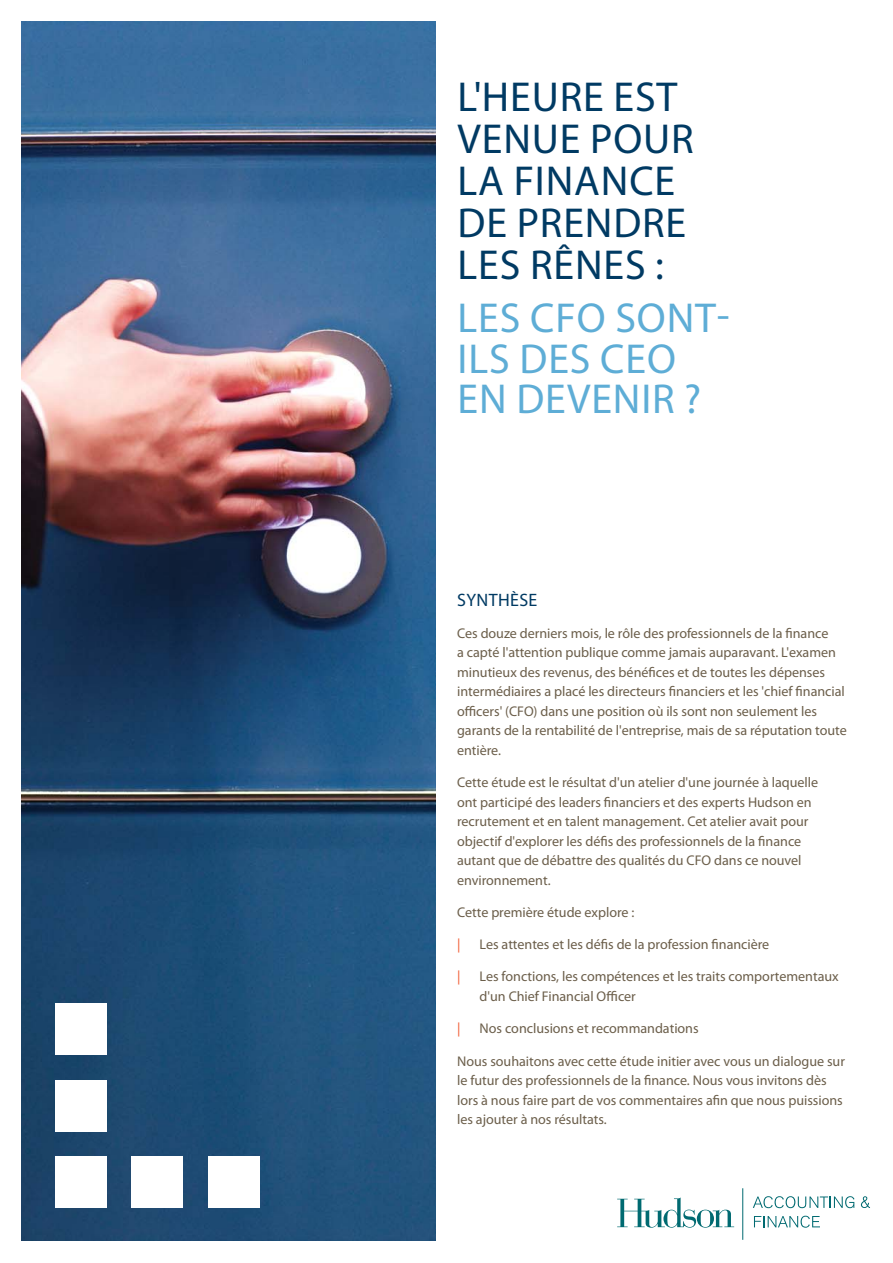
<style>
.page{position:relative;width:893px;height:1263px;background:#fff}
.page>*{position:absolute;margin:0;border:0;box-sizing:border-box;transform-origin:0 0}
.t1{font:42px/42px "Myriad Pro";letter-spacing:.02em;color:#003a63}
.t2{font:42px/40.5px "Myriad Pro";letter-spacing:.02em;color:#5eadd6}
.t3{font:18px "Myriad Pro";letter-spacing:.02em;color:#003a63}
.t4{font:14.1px/19.5px "Myriad Pro";color:#6b5e4a}
.t5{font:14.1px "Myriad Pro";color:#f15a30}
</style>
<div class="page">
<img style="left:21px;top:21px;width:415px;height:1219px">
<div style="left:208px;top:1157px;width:51px;height:51px;background:#fff"></div>
<div style="left:55px;top:1157px;width:51px;height:51px;background:#fff"></div>
<div style="left:132px;top:1157px;width:51px;height:51px;background:#fff"></div>
<div style="left:55px;top:1080px;width:51px;height:51px;background:#fff"></div>
<div style="left:55px;top:1003px;width:51px;height:51px;background:#fff"></div>
<hr style="left:742px;top:1188px;width:1px;height:52px;background:#006a71">
<svg style="left:617px;top:1197px;width:117px;height:31px"></svg>
<svg style="left:753px;top:1196px;width:101px;height:12px"></svg>
<svg style="left:861px;top:1196px;width:9px;height:12px"></svg>
<svg style="left:754px;top:1216px;width:66px;height:12px"></svg>
<p class="t1" style="left:458px;top:80px;width:238px">L'HEURE EST<br>VENUE POUR<br>LA FINANCE<br>DE PRENDRE<br>LES RÊNES :</p>
<p class="t2" style="left:458px;top:302px;width:274px">LES CFO SONT-<br>ILS DES CEO<br>EN DEVENIR ?</p>
<p class="t3" style="left:457px;top:593px;width:82px">SYNTHÈSE</p>
<p class="t4" style="left:457px;top:625px;width:391px">Ces douze derniers mois, le rôle des professionnels de la finance<br>a capté l'attention publique comme jamais auparavant. L'examen minutieux des revenus, des bénéfices et de toutes les dépenses intermédiaires a placé les directeurs financiers et les 'chief financial officers' (CFO) dans une position où ils sont non seulement les garants de la rentabilité de l'entreprise, mais de sa réputation toute entière.</p>
<p class="t4" style="left:457px;top:774px;width:363px">Cette étude est le résultat d'un atelier d'une journée à laquelle ont participé des leaders financiers et des experts Hudson en recrutement et en talent management. Cet atelier avait pour objectif d'explorer les défis des professionnels de la finance autant que de débattre des qualités du CFO dans ce nouvel environnement.</p>
<p class="t4" style="left:457px;top:904px;width:179px">Cette première étude explore :</p>
<p class="t5" style="left:457px;top:939px;width:5px">|</p>
<p class="t4" style="left:480px;top:936px;width:291px">Les attentes et les défis de la profession financière</p>
<p class="t5" style="left:457px;top:971px;width:5px">|</p>
<p class="t4" style="left:480px;top:968px;width:361px">Les fonctions, les compétences et les traits comportementaux d'un Chief Financial Officer</p>
<p class="t5" style="left:457px;top:1023px;width:5px">|</p>
<p class="t4" style="left:480px;top:1020px;width:221px">Nos conclusions et recommandations</p>
<p class="t4" style="left:457px;top:1052px;width:389px">Nous souhaitons avec cette étude initier avec vous un dialogue sur le futur des professionnels de la finance. Nous vous invitons dès lors à nous faire part de vos commentaires afin que nous puissions les ajouter à nos résultats.</p>
</div>
